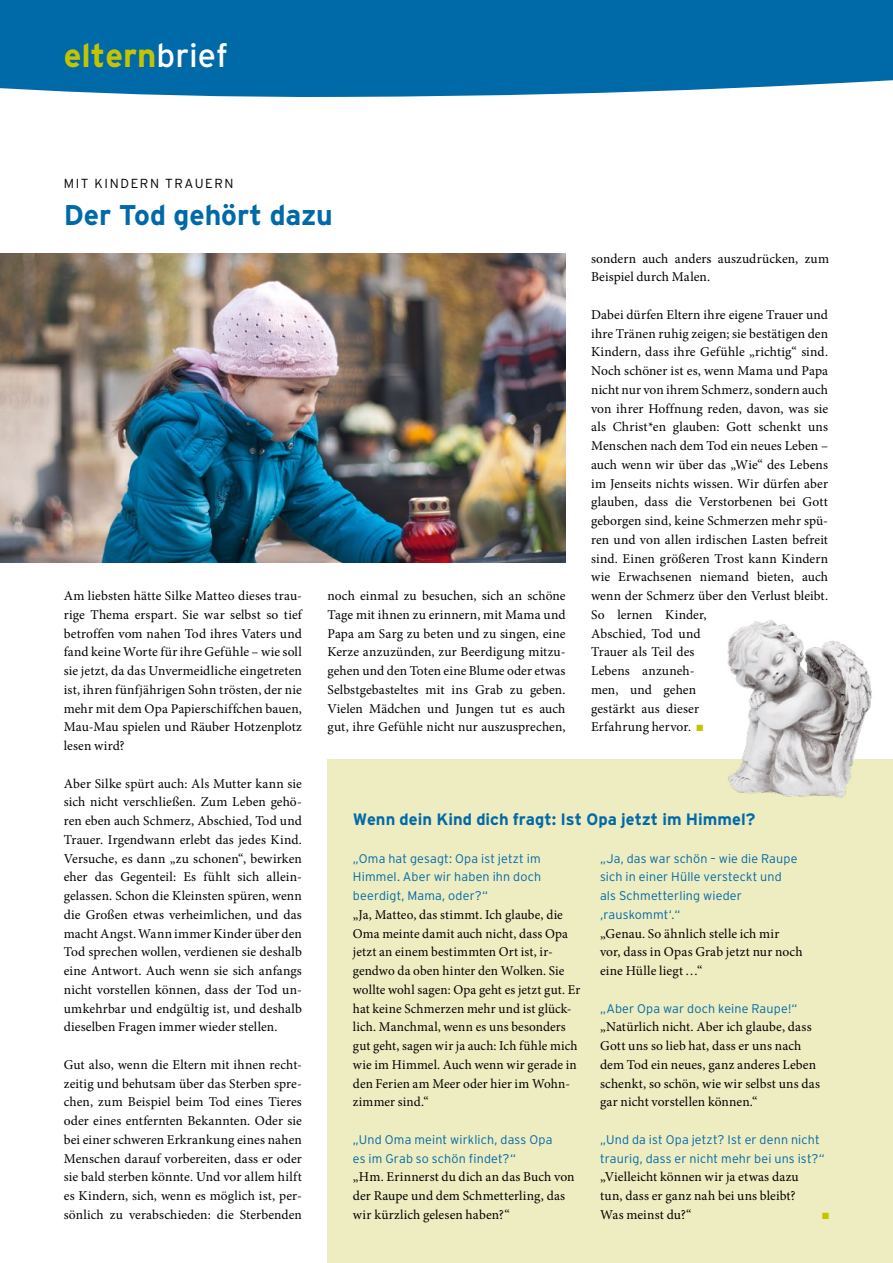
<style>
.page{position:relative;width:893px;height:1263px;background:#fff}
.page>*{position:absolute;margin:0;border:0;box-sizing:border-box;transform-origin:0 0}
.t1{font:700 33px "Interstate";color:#c5c400}
.Headline__2015{font:700 28.5px "Interstate";letter-spacing:-.005em;color:#0069a7}
.Kasten_Head__2015{font:700 16.5px "Interstate";color:#0069a7}
.Lauftext__2015{font:13.5px/18.8px "Minion Pro";letter-spacing:.01em;color:#000}
.Dachzeile__2015{font:300 13.2px "Interstate";letter-spacing:.125em;color:#000}
.frage_interstate{font:300 12.6px/18.8px "Interstate";letter-spacing:.01em;color:#0069a7}
.Kasten_Head__2015-2{font:300 12.6px/18.8px "Interstate";letter-spacing:.01em;color:#0069a7}
.Lauftext__2015-2{font:9px "Zapf Dingbats ITC";color:#c5c400}
.s1{font-weight:400;color:#fff}
.s2{color:#c5c400}
</style>
<div class="page">
<div style="left:327px;top:759px;width:566px;height:504px;background:#eeecc1"></div>
<div style="left:0;top:0;width:893px;height:97px;background:#0069a7"></div>
<img style="left:0;top:253px;width:566px;height:309px">
<img style="left:727px;top:620px;width:145px;height:178px">
<h1 class="t1" style="left:64px;top:37px;width:166px">eltern<span class="s1">brief</span></h1>
<p class="Dachzeile__2015" style="left:64px;top:175px;width:171px">MIT KINDERN TRAUERN</p>
<p class="Headline__2015" style="left:64px;top:199px;width:271px">Der Tod gehört dazu</p>
<p class="Lauftext__2015" style="left:64px;top:586px;width:240px;text-align:justify">Am liebsten hätte Silke Matteo dieses trau&shy;rige Thema erspart. Sie war selbst so tief betroffen vom nahen Tod ihres Vaters und fand keine Worte für ihre Gefühle – wie soll sie jetzt, da das Unvermeidliche eingetreten ist, ihren fünfjährigen Sohn trösten, der nie mehr mit dem Opa Papierschiffchen bauen, Mau-Mau spielen und Räuber Hotzenplotz lesen wird?</p>
<p class="Lauftext__2015" style="left:64px;top:774px;width:240px;text-align:justify">Aber Silke spürt auch: Als Mutter kann sie sich nicht verschließen. Zum Leben gehö&shy;ren eben auch Schmerz, Abschied, Tod und Trauer. Irgendwann erlebt das jedes Kind.<br>Versuche, es dann „zu schonen“, bewirken eher das Gegenteil: Es fühlt sich allein&shy;gelassen. Schon die Kleinsten spüren, wenn die Großen etwas verheimlichen, und das macht Angst. Wann immer Kinder über den Tod sprechen wollen, verdienen sie deshalb eine Antwort. Auch wenn sie sich anfangs nicht vorstellen können, dass der Tod un&shy;umkehrbar und endgültig ist, und deshalb dieselben Fragen immer wieder stellen.</p>
<p class="Lauftext__2015" style="left:64px;top:1055px;width:240px;text-align:justify">Gut also, wenn die Eltern mit ihnen recht&shy;zeitig und behutsam über das Sterben spre&shy;chen, zum Beispiel beim Tod eines Tieres oder eines entfernten Bekannten. Oder sie bei einer schweren Erkrankung eines nahen Menschen darauf vorbereiten, dass er oder sie bald sterben könnte. Und vor allem hilft es Kindern, sich, wenn es möglich ist, per&shy;sönlich zu verabschieden: die Sterbenden</p>
<p class="Lauftext__2015" style="left:327px;top:586px;width:240px;text-align:justify">noch einmal zu besuchen, sich an schöne Tage mit ihnen zu erinnern, mit Mama und Papa am Sarg zu beten und zu singen, eine Kerze anzuzünden, zur Beerdigung mitzu&shy;gehen und den Toten eine Blume oder etwas Selbstgebasteltes mit ins Grab zu geben.<br>Vielen Mädchen und Jungen tut es auch gut, ihre Gefühle nicht nur auszusprechen,</p>
<p class="Lauftext__2015" style="left:591px;top:249px;width:240px">sondern auch anders auszudrücken, zum<br>Beispiel durch Malen.</p>
<p class="Lauftext__2015" style="left:591px;top:305px;width:239px">Dabei dürfen Eltern ihre eigene Trauer und ihre Tränen ruhig zeigen; sie bestätigen den Kindern, dass ihre Gefühle „richtig“ sind.<br>Noch schöner ist es, wenn Mama und Papa nicht nur von ihrem Schmerz, sondern auch von ihrer Hoffnung reden, davon, was sie als Christ*en glauben: Gott schenkt uns Menschen nach dem Tod ein neues Leben – auch wenn wir über das „Wie“ des Lebens im Jenseits nichts wissen. Wir dürfen aber glauben, dass die Verstorbenen bei Gott geborgen sind, keine Schmerzen mehr spü&shy;ren und von allen irdischen Lasten befreit sind. Einen größeren Trost kann Kindern wie Erwachsenen niemand bieten, auch wenn der Schmerz über den Verlust bleibt.<br>So lernen Kinder,<br>Abschied, Tod und<br>Trauer als Teil des<br>Lebens anzuneh-<br>men, und gehen<br>gestärkt aus dieser<br>Erfahrung hervor. <span class="s2">■</span></p>
<p class="Kasten_Head__2015" style="left:353px;top:810px;width:404px">Wenn dein Kind dich fragt: Ist Opa jetzt im Himmel?</p>
<p class="Kasten_Head__2015-2" style="left:353px;top:849px;width:189px">„Oma hat gesagt: Opa ist jetzt im</p>
<p class="Kasten_Head__2015-2" style="left:353px;top:867px;width:190px">Himmel. Aber wir haben ihn doch beerdigt, Mama, oder?“</p>
<p class="Lauftext__2015" style="left:353px;top:905px;width:229px">„Ja, Matteo, das stimmt. Ich glaube, die Oma meinte damit auch nicht, dass Opa jetzt an einem bestimmten Ort ist, ir&shy;gendwo da oben hinter den Wolken. Sie wollte wohl sagen: Opa geht es jetzt gut. Er hat keine Schmerzen mehr und ist glück&shy;lich. Manchmal, wenn es uns besonders gut geht, sagen wir ja auch: Ich fühle mich wie im Himmel. Auch wenn wir gerade in den Ferien am Meer oder hier im Wohn&shy;zimmer sind.“</p>
<p class="frage_interstate" style="left:353px;top:1130px;width:201px">„Und Oma meint wirklich, dass Opa es im Grab so schön findet?“</p>
<p class="Lauftext__2015" style="left:353px;top:1168px;width:223px">„Hm. Erinnerst du dich an das Buch von der Raupe und dem Schmetterling, das wir kürzlich gelesen haben?“</p>
<p class="frage_interstate" style="left:600px;top:849px;width:199px">„Ja, das war schön – wie die Raupe sich in einer Hülle versteckt und als Schmetterling wieder ‚rauskommt‘.“</p>
<p class="Lauftext__2015" style="left:600px;top:924px;width:204px">„Genau. So ähnlich stelle ich mir vor, dass in Opas Grab jetzt nur noch eine Hülle liegt…“</p>
<p class="frage_interstate" style="left:600px;top:999px;width:199px">„Aber Opa war doch keine Raupe!“</p>
<p class="Lauftext__2015" style="left:600px;top:1018px;width:221px">„Natürlich nicht. Aber ich glaube, dass Gott uns so lieb hat, dass er uns nach dem Tod ein neues, ganz anderes Leben schenkt, so schön, wie wir selbst uns das gar nicht vorstellen können.“</p>
<p class="frage_interstate" style="left:600px;top:1130px;width:226px">„Und da ist Opa jetzt? Ist er denn nicht traurig, dass er nicht mehr bei uns ist?“</p>
<p class="Lauftext__2015" style="left:600px;top:1168px;width:200px">„Vielleicht können wir ja etwas dazu tun, dass er ganz nah bei uns bleibt?<br>Was meinst du?“</p>
<p class="Lauftext__2015-2" style="left:822px;top:1211px;width:8px">■</p>
</div>
